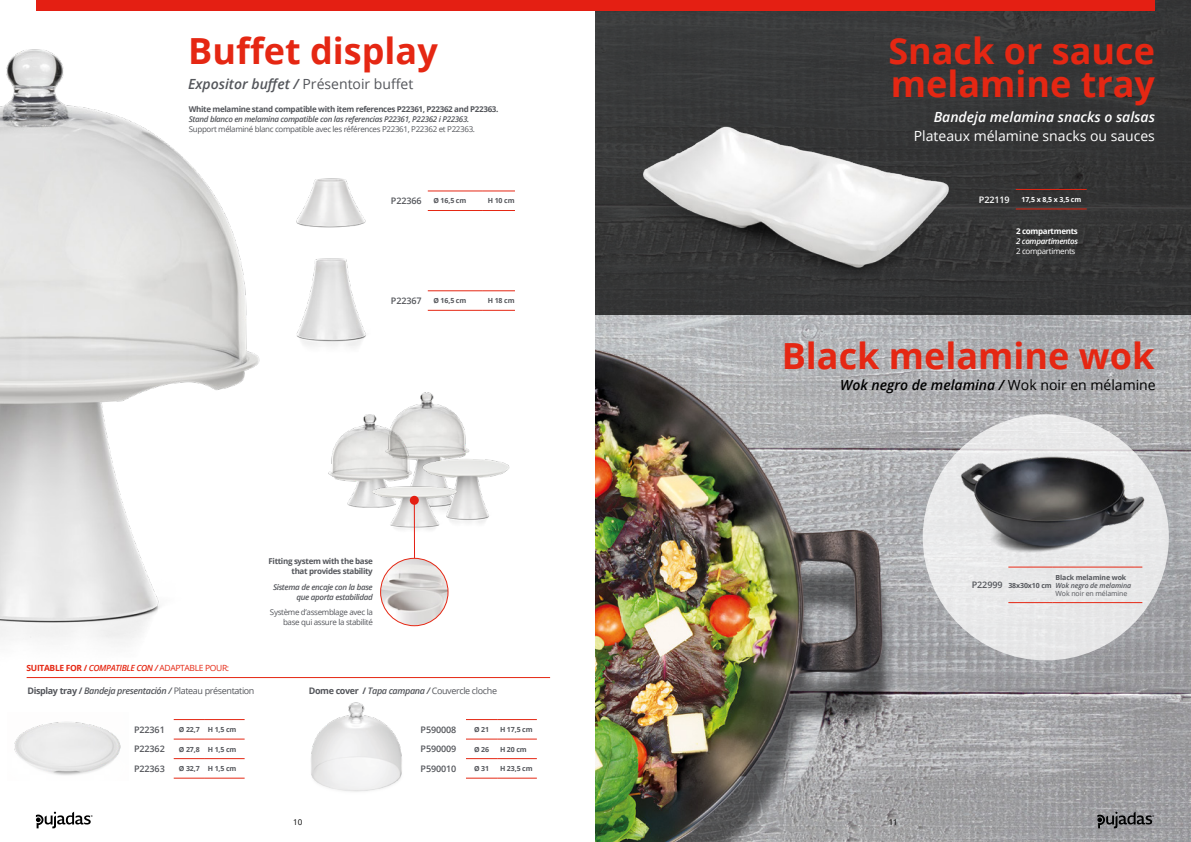
<style>
.page{position:relative;width:1191px;height:842px;background:#fff}
.page>*{position:absolute;margin:0;border:0;box-sizing:border-box;transform-origin:0 0}
.t1{font:700 36px/33.2px "Open Sans";color:#e52713}
.t2{font:italic 600 14px "Open Sans";color:#000}
.t3{font:italic 600 14px "Open Sans";color:#54565b}
.t4{font:14px "Open Sans";color:#fff}
.t5{font:italic 600 14px "Open Sans";color:#fff}
.t6{font:600 9px "Open Sans";letter-spacing:-.01em;color:#54565b}
.t7{font:italic 600 9px "Open Sans";letter-spacing:-.04em;color:#54565b}
.t8{font:9px "Open Sans";letter-spacing:-.04em;color:#54565b}
.t9{font:600 9px "Open Sans";letter-spacing:-.01em;color:#fff}
.t10{font:italic 600 8.5px "Open Sans";letter-spacing:-.04em;color:#e52713}
.t11{font:8px/10px "Open Sans";letter-spacing:-.04em;color:#54565b;text-align:right}
.t12{font:700 8px/10px "Open Sans";letter-spacing:-.04em;color:#54565b;text-align:right}
.t13{font:italic 600 8px/10px "Open Sans";letter-spacing:-.04em;color:#54565b;text-align:right}
.t14{font:italic 600 8px "Open Sans";letter-spacing:-.04em;color:#fff}
.t15{font:8px "Open Sans";letter-spacing:-.04em;color:#fff}
.t16{font:700 8px "Open Sans";letter-spacing:-.04em;color:#fff}
.t17{font:8px "Open Sans";color:#000}
.t18{font:700 7px "Open Sans";letter-spacing:-.015em;color:#54565b}
.t19{font:italic 600 7px "Open Sans";letter-spacing:-.015em;color:#54565b}
.t20{font:7px "Open Sans";letter-spacing:-.015em;color:#54565b}
.t21{font:700 7px "Open Sans";color:#fff}
.s1{font-weight:400;font-style:normal}
.s2{font-weight:700;font-style:normal}
.s3{font-weight:700}
.s4{font-weight:600;font-style:italic}
.s5{font-weight:600;font-size:9px}
</style>
<div class="page">
<img style="left:1020px;top:315px;width:171px;height:527px">
<img style="left:0;top:49px;width:276px;height:630px">
<div style="left:595px;top:0;width:596px;height:315px;background:#353637"></div>
<div style="left:922px;top:414px;width:246px;height:246px;background:#e7e8e9;border-radius:50%"></div>
<img style="left:595px;top:270px;width:425px;height:572px">
<img style="left:949px;top:452px;width:204px;height:116px">
<hr style="left:1015px;top:189px;width:71px;height:1px;background:#e52713">
<hr style="left:1015px;top:209px;width:71px;height:1px;background:#e52713">
<img style="left:618px;top:80px;width:361px;height:220px">
<div style="left:36px;top:0;width:559px;height:11px;background:#e41f13"></div>
<div style="left:595px;top:0;width:560px;height:11px;background:#e41f13"></div>
<svg style="left:1097px;top:812px;width:57px;height:16px"></svg>
<svg style="left:36px;top:812px;width:57px;height:16px"></svg>
<hr style="left:1008px;top:567px;width:44px;height:1px;background:#e52713">
<hr style="left:1052px;top:567px;width:90px;height:1px;background:#e52713">
<hr style="left:1008px;top:602px;width:44px;height:1px;background:#e52713">
<hr style="left:1052px;top:602px;width:90px;height:1px;background:#e52713">
<img style="left:296px;top:258px;width:70px;height:89px">
<img style="left:296px;top:178px;width:70px;height:50px">
<hr style="left:428px;top:191px;width:54px;height:1px;background:#e52713">
<hr style="left:482px;top:191px;width:33px;height:1px;background:#e52713">
<hr style="left:428px;top:210px;width:54px;height:1px;background:#e52713">
<hr style="left:482px;top:210px;width:33px;height:1px;background:#e52713">
<hr style="left:428px;top:291px;width:54px;height:1px;background:#e52713">
<hr style="left:482px;top:291px;width:33px;height:1px;background:#e52713">
<hr style="left:428px;top:310px;width:54px;height:1px;background:#e52713">
<hr style="left:482px;top:310px;width:33px;height:1px;background:#e52713">
<hr style="left:466px;top:719px;width:31px;height:1px;background:#e52713">
<hr style="left:497px;top:719px;width:40px;height:1px;background:#e52713">
<hr style="left:466px;top:739px;width:31px;height:1px;background:#e52713">
<hr style="left:497px;top:739px;width:40px;height:1px;background:#e52713">
<hr style="left:466px;top:758px;width:31px;height:1px;background:#e52713">
<hr style="left:497px;top:758px;width:40px;height:1px;background:#e52713">
<hr style="left:466px;top:778px;width:31px;height:1px;background:#e52713">
<hr style="left:497px;top:778px;width:40px;height:1px;background:#e52713">
<hr style="left:174px;top:719px;width:31px;height:1px;background:#e52713">
<hr style="left:205px;top:719px;width:40px;height:1px;background:#e52713">
<hr style="left:174px;top:739px;width:31px;height:1px;background:#e52713">
<hr style="left:205px;top:739px;width:40px;height:1px;background:#e52713">
<hr style="left:174px;top:758px;width:31px;height:1px;background:#e52713">
<hr style="left:205px;top:758px;width:40px;height:1px;background:#e52713">
<hr style="left:174px;top:778px;width:31px;height:1px;background:#e52713">
<hr style="left:205px;top:778px;width:40px;height:1px;background:#e52713">
<img style="left:311px;top:702px;width:91px;height:90px">
<hr style="left:27px;top:677px;width:523px;height:1px;background:#e52713">
<img style="left:14px;top:722px;width:107px;height:53px">
<img style="left:328px;top:411px;width:77px;height:97px">
<img style="left:405px;top:392px;width:105px;height:131px">
<img style="left:359px;top:436px;width:113px;height:100px">
<hr style="left:414px;top:500px;width:1px;height:65px;background:#e41f13">
<div style="left:410px;top:496px;width:9px;height:9px;background:#e41f13;border-radius:50%"></div>
<img style="left:380px;top:558px;width:68px;height:68px;border-radius:34px">
<div style="left:380px;top:558px;width:68px;height:68px;border:1px solid #e52713;border-radius:50%"></div>
<h1 class="t1" style="left:188px;top:33px;width:251px">Buffet display</h1>
<h2 class="t3" style="left:188px;top:75px;width:227px">Expositor buffet / <span class="s1">Présentoir buffet</span></h2>
<p class="t12" style="left:189px;top:104px;width:311px">White melamine stand compatible with item references P22361, P22362 and P22363.</p>
<p class="t13" style="left:189px;top:114px;width:282px">Stand blanco en melamina compatible con las referencias P22361, P22362 i P22363.</p>
<p class="t11" style="left:189px;top:124px;width:288px">Support mélaminé blanc compatible avec les références P22361, P22362 et P22363.</p>
<p class="t6" style="left:391px;top:195px;width:32px">P22366</p>
<p class="t18" style="left:433px;top:196px;width:34px">Ø 16,5 cm</p>
<p class="t18" style="left:488px;top:196px;width:28px">H 10 cm</p>
<p class="t6" style="left:391px;top:295px;width:32px">P22367</p>
<p class="t18" style="left:433px;top:296px;width:34px">Ø 16,5 cm</p>
<p class="t18" style="left:488px;top:296px;width:28px">H 18 cm</p>
<p class="t10" style="left:27px;top:662px;width:204px"><span class="s2">SUITABLE FOR /</span> COMPATIBLE CON / <span class="s1">ADAPTABLE POUR:</span></p>
<p class="t12" style="left:268px;top:556px;width:106px">Fitting system with the base that provides stability</p>
<p class="t13" style="left:273px;top:582px;width:101px">Sistema de encaje con la base que aporta estabilidad</p>
<p class="t11" style="left:270px;top:607px;width:104px">Système d’assemblage avec la base qui assure la stabilité</p>
<p class="t7" style="left:27px;top:684px;width:229px"><span class="s2">Display tray /</span> Bandeja presentación / <span class="s1">Plateau présentation</span></p>
<p class="t8" style="left:309px;top:684px;width:190px"><span class="s3">Dome cover /</span> <span class="s4">Tapa campana /</span> Couvercle cloche</p>
<p class="t6" style="left:134px;top:723px;width:32px">P22361</p>
<p class="t18" style="left:179px;top:724px;width:59px">Ø 22,7 H 1,5 cm</p>
<p class="t6" style="left:134px;top:743px;width:32px">P22362</p>
<p class="t18" style="left:179px;top:744px;width:59px">Ø 27,8 H 1,5 cm</p>
<p class="t6" style="left:134px;top:762px;width:32px">P22363</p>
<p class="t18" style="left:179px;top:763px;width:59px">Ø 32,7 H 1,5 cm</p>
<p class="t6" style="left:420px;top:723px;width:37px">P590008</p>
<p class="t18" style="left:474px;top:724px;width:17px">Ø 21</p>
<p class="t18" style="left:500px;top:724px;width:34px">H 17,5 cm</p>
<p class="t6" style="left:420px;top:743px;width:37px">P590009</p>
<p class="t18" style="left:474px;top:744px;width:17px">Ø 26</p>
<p class="t18" style="left:500px;top:744px;width:28px">H 20 cm</p>
<p class="t6" style="left:420px;top:762px;width:37px">P590010</p>
<p class="t18" style="left:474px;top:763px;width:17px">Ø 31</p>
<p class="t18" style="left:500px;top:763px;width:34px">H 23,5 cm</p>
<h1 class="t1" style="left:888px;top:33px;width:268px">Snack or sauce melamine tray</h1>
<h2 class="t5" style="left:933px;top:107px;width:223px">Bandeja melamina snacks o salsas</h2>
<h2 class="t4" style="left:913px;top:126px;width:243px">Plateaux mélamine snacks ou sauces</h2>
<p class="t9" style="left:979px;top:193px;width:32px">P22119</p>
<p class="t21" style="left:1021px;top:194px;width:61px">17,5 x 8,5 x 3,5 cm</p>
<p class="t16" style="left:1016px;top:225px;width:63px">2 compartments</p>
<p class="t14" style="left:1016px;top:235px;width:63px">2 compartimentos</p>
<p class="t15" style="left:1016px;top:245px;width:61px">2 compartiments</p>
<h1 class="t1" style="left:781px;top:338px;width:374px">Black melamine wok</h1>
<h2 class="t2" style="left:840px;top:375px;width:317px">Wok negro de melamina / <span class="s1">Wok noir en mélamine</span></h2>
<p class="t18" style="left:1055px;top:572px;width:72px">Black melamine wok</p>
<p class="t19" style="left:1055px;top:580px;width:77px">Wok negro de melamina</p>
<p class="t20" style="left:1055px;top:588px;width:73px">Wok noir en mélamine</p>
<p class="t18" style="left:971px;top:580px;width:81px"><span class="s5">P22999</span> 38x30x10 cm</p>
<p class="t17" style="left:293px;top:816px;width:11px">10</p>
<p class="t17" style="left:888px;top:816px;width:11px">11</p>
</div>
